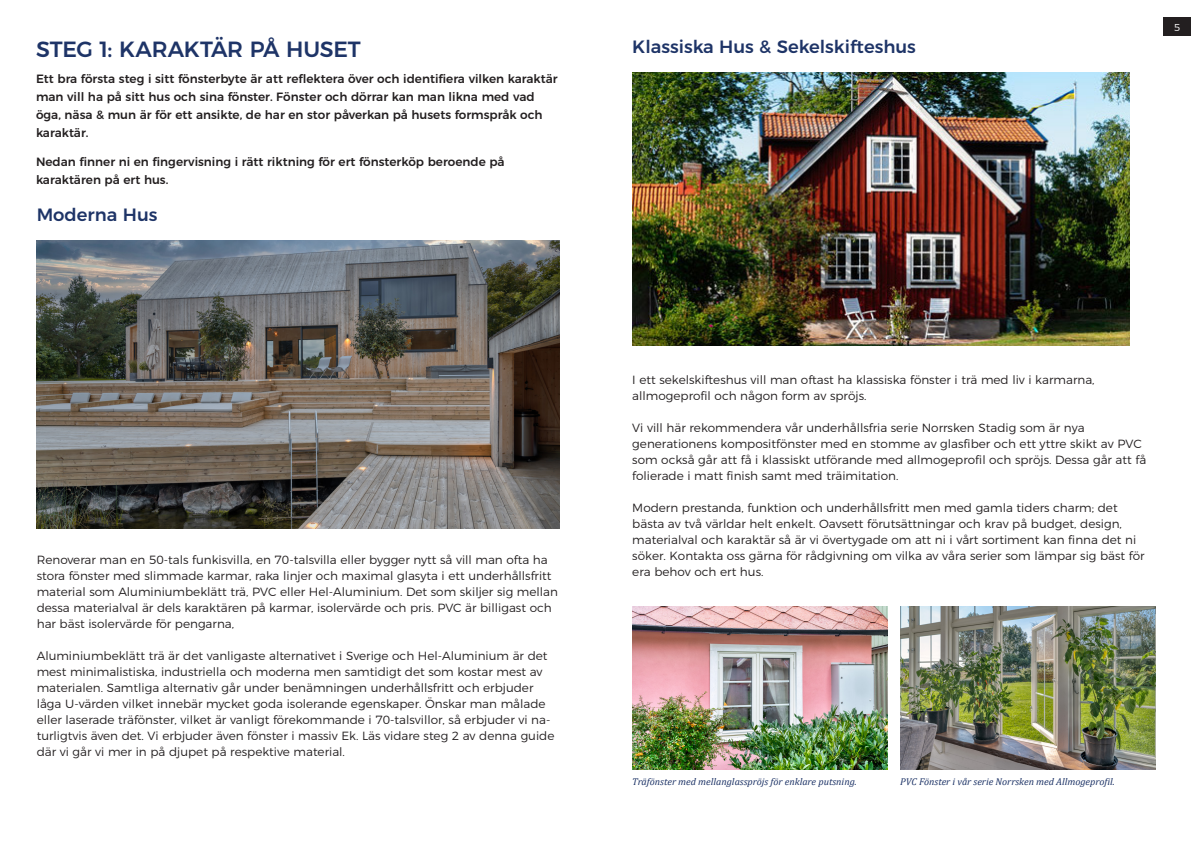
<style>
.page{position:relative;width:1191px;height:842px;background:#fff}
.page>*{position:absolute;margin:0;border:0;box-sizing:border-box;transform-origin:0 0}
.t1{font:500 22px "Montserrat";letter-spacing:-.015em;color:#1e3467}
.t2{font:500 17.8px "Montserrat";color:#1e3467}
.t3{font:500 12px/18px "Montserrat";color:#231f20}
.t4{font:300 11.9px/16px "Montserrat";color:#231f20}
.t5{font:300 10px "Montserrat";color:#fff}
.t6{font:italic 9.9px "Cambria";color:#1e3467}
</style>
<div class="page">
<img style="left:37px;top:240px;width:522px;height:288px">
<img style="left:632px;top:73px;width:497px;height:273px">
<img style="left:632px;top:607px;width:255px;height:163px">
<img style="left:900px;top:607px;width:255px;height:163px">
<div style="left:1163px;top:18px;width:28px;height:18px;background:#231f20"></div>
<p class="t1" style="left:36px;top:32px;width:326px">STEG 1: KARAKTÄR PÅ HUSET</p>
<p class="t3" style="left:36px;top:69px;width:523px">Ett bra första steg i sitt fönsterbyte är att reflektera över och identifiera vilken karaktär man vill ha på sitt hus och sina fönster. Fönster och dörrar kan man likna med vad öga, näsa &amp; mun är för ett ansikte, de har en stor påverkan på husets formspråk och karaktär.</p>
<p class="t3" style="left:36px;top:152px;width:470px">Nedan finner ni en fingervisning i rätt riktning för ert fönsterköp beroende på karaktären på ert hus.</p>
<p class="t2" style="left:37px;top:201px;width:122px">Moderna Hus</p>
<p class="t4" style="left:37px;top:550px;width:523px">Renoverar man en 50-tals funkisvilla, en 70-talsvilla eller bygger nytt så vill man ofta ha stora fönster med slimmade karmar, raka linjer och maximal glasyta i ett underhållsfritt material som Aluminiumbeklätt trä, PVC eller Hel-Aluminium. Det som skiljer sig mellan dessa materialval är dels karaktären på karmar, isolervärde och pris. PVC är billigast och har bäst isolervärde för pengarna,</p>
<p class="t4" style="left:37px;top:646px;width:519px">Aluminiumbeklätt trä är det vanligaste alternativet i Sverige och Hel-Aluminium är det mest minimalistiska, industriella och moderna men samtidigt det som kostar mest av materialen. Samtliga alternativ går under benämningen underhållsfritt och erbjuder låga U-värden vilket innebär mycket goda isolerande egenskaper. Önskar man målade eller laserade träfönster, vilket är vanligt förekommande i 70-talsvillor, så erbjuder vi na&shy;turligtvis även det. Vi erbjuder även fönster i massiv Ek. Läs vidare steg 2 av denna guide där vi går vi mer in på djupet på respektive material.</p>
<p class="t2" style="left:632px;top:33px;width:285px">Klassiska Hus &amp; Sekelskifteshus</p>
<p class="t5" style="left:1174px;top:20px;width:8px">5</p>
<p class="t4" style="left:632px;top:370px;width:464px">I ett sekelskifteshus vill man oftast ha klassiska fönster i trä med liv i karmarna, allmogeprofil och någon form av spröjs.</p>
<p class="t4" style="left:632px;top:418px;width:515px">Vi vill här rekommendera vår underhållsfria serie Norrsken Stadig som är nya generationens kompositfönster med en stomme av glasfiber och ett yttre skikt av PVC som också går att få i klassiskt utförande med allmogeprofil och spröjs. Dessa går att få folierade i matt finish samt med träimitation.</p>
<p class="t4" style="left:632px;top:498px;width:514px">Modern prestanda, funktion och underhållsfritt men med gamla tiders charm; det bästa av två världar helt enkelt. Oavsett förutsättningar och krav på budget, design, materialval och karaktär så är vi övertygade om att ni i vårt sortiment kan finna det ni söker. Kontakta oss gärna för rådgivning om vilka av våra serier som lämpar sig bäst för era behov och ert hus.</p>
<p class="t6" style="left:632px;top:775px;width:226px">Träfönster med mellanglasspröjs för enklare putsning.</p>
<p class="t6" style="left:900px;top:775px;width:216px">PVC Fönster i vår serie Norrsken med Allmogeprofil.</p>
</div>
